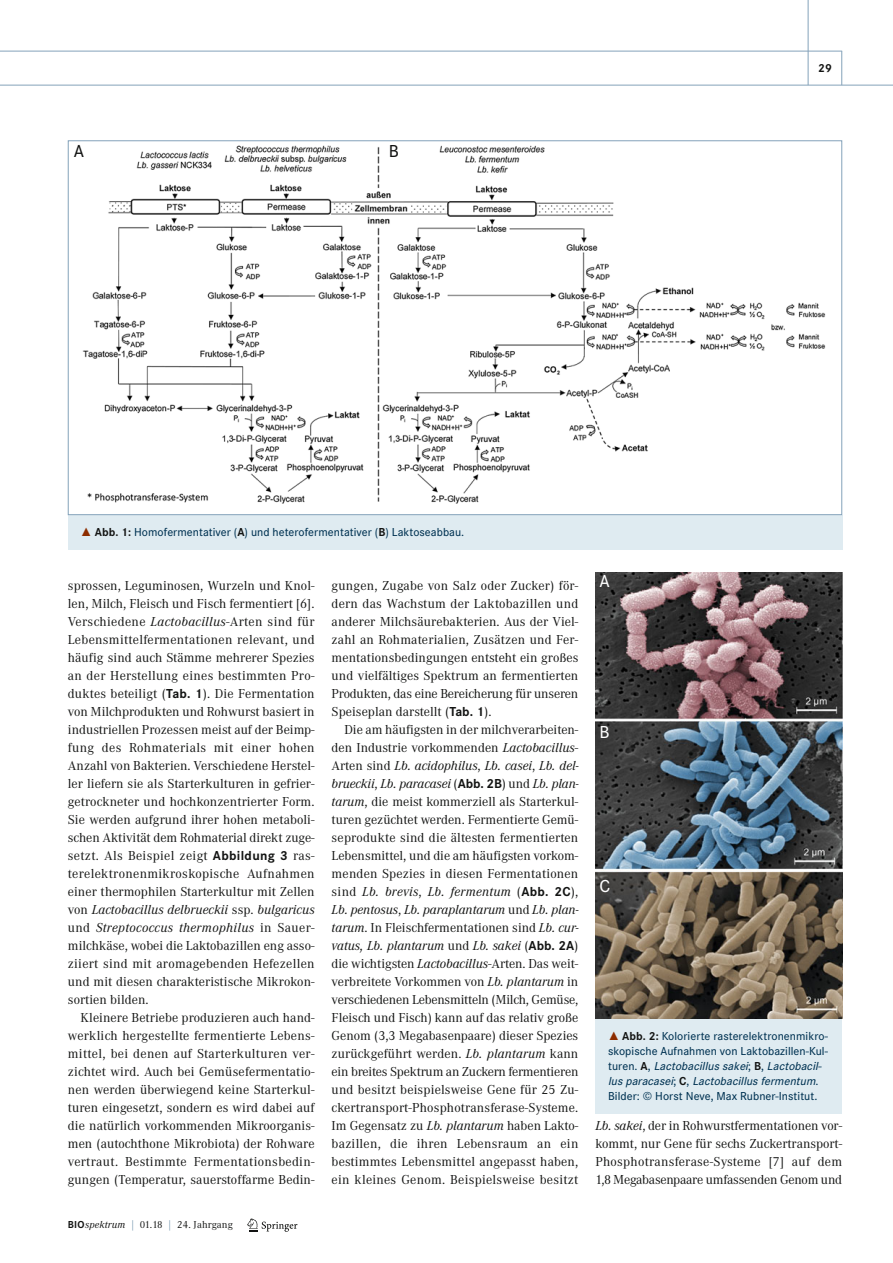
<style>
.page{position:relative;width:893px;height:1263px;background:#fff}
.page>*{position:absolute;margin:0;border:0;box-sizing:border-box;transform-origin:0 0}
.t1{font:500 18px "Corporate S";color:#fff}
.t2{font:500 18px "Corporate S";color:#131413}
.t3{font:13.5px/18px "Corporate A";letter-spacing:.005em;color:#131413;text-align:justify}
.t4{font:500 12px/15px "Corporate S";letter-spacing:.005em;color:#003252}
.t5{font:700 12px "Corporate S";color:#131413}
.t6{font:10.5px "Corporate A";letter-spacing:.015em;color:#131413}
.s1{font-family:"The Sans Expert";font-weight:400;color:#8d2d00}
.s2{font-weight:700;color:#131413}
.s3{font-style:italic}
.s4{font-family:"Corporate S";font-weight:700}
.s5{color:#658ba6}
</style>
<div class="page">
<hr style="left:0;top:85px;width:892px;height:1px;background:#84a2ba">
<hr style="left:0;top:51px;width:842px;height:1px;background:#84a2ba">
<hr style="left:841px;top:51px;width:1px;height:34px;background:#84a2ba">
<hr style="left:807px;top:0;width:1px;height:85px;background:#84a2ba">
<svg style="left:247px;top:1218px;width:50px;height:14px"></svg>
<div style="left:68px;top:515px;width:774px;height:34px;background:#dfebf1"></div>
<img style="left:83px;top:145px;width:743px;height:358px">
<div style="left:595px;top:1019px;width:247px;height:94px;background:#dfebf1"></div>
<img style="left:595px;top:572px;width:247px;height:447px">
<h1 class="t2" style="left:74px;top:145px;width:12px">A</h1>
<h1 class="t2" style="left:389px;top:145px;width:12px">B</h1>
<p class="t5" style="left:818px;top:64px;width:15px">29</p>
<p class="t4" style="left:81px;top:526px;width:385px"><span class="s1">˚</span> <span class="s2">Abb. 1:</span> Homofermentativer (<span class="s2">A</span>) und heterofermentativer (<span class="s2">B</span>) Laktoseabbau.</p>
<p class="t3" style="left:68px;top:578px;width:248px">sprossen, Leguminosen, Wurzeln und Knol&shy;len, Milch, Fleisch und Fisch fermentiert [6].<br>Verschiedene <span class="s3">Lactobacillus</span>-Arten sind für Lebensmittelfermentationen relevant, und häufig sind auch Stämme mehrerer Spezies an der Herstellung eines bestimmten Pro&shy;duktes beteiligt (<span class="s4">Tab. 1</span>). Die Fermentation von Milchprodukten und Rohwurst basiert in industriellen Prozessen meist auf der Beimp&shy;fung des Rohmaterials mit einer hohen Anzahl von Bakterien. Verschiedene Herstel&shy;ler liefern sie als Starterkulturen in gefrier&shy;getrockneter und hochkonzentrierter Form.<br>Sie werden aufgrund ihrer hohen metaboli&shy;schen Aktivität dem Rohmaterial direkt zuge&shy;setzt. Als Beispiel zeigt <span class="s4">Abbildung 3</span> ras&shy;terelektronenmikroskopische Aufnahmen einer thermophilen Starterkultur mit Zellen von <span class="s3">Lactobacillus delbrueckii</span> ssp. <span class="s3">bulgaricus </span>und <span class="s3">Streptococcus thermophilus</span> in Sauer&shy;milchkäse, wobei die Laktobazillen eng asso&shy;ziiert sind mit aromagebenden Hefezellen und mit diesen charakteristische Mikrokon&shy;sortien bilden.</p>
<p class="t3" style="left:68px;top:1010px;width:248px;text-indent:13px">Kleinere Betriebe produzieren auch hand&shy;werklich hergestellte fermentierte Lebens&shy;mittel, bei denen auf Starterkulturen ver&shy;zichtet wird. Auch bei Gemüsefermentatio&shy;nen werden überwiegend keine Starterkul&shy;turen eingesetzt, sondern es wird dabei auf die natürlich vorkommenden Mikroorganis&shy;men (autochthone Mikrobiota) der Rohware vertraut. Bestimmte Fermentationsbedin&shy;gungen (Temperatur, sauerstoffarme Bedin-</p>
<p class="t6" style="left:68px;top:1221px;width:167px"><span class="s4">BIO</span><span class="s3">spektrum</span> <span class="s5">|</span> 01.18 <span class="s5">|</span> 24. Jahrgang</p>
<p class="t3" style="left:331px;top:578px;width:248px">gungen, Zugabe von Salz oder Zucker) för&shy;dern das Wachstum der Laktobazillen und anderer Milchsäurebakterien. Aus der Viel&shy;zahl an Rohmaterialien, Zusätzen und Fer&shy;mentationsbedingungen entsteht ein großes und vielfältiges Spektrum an fermentierten Produkten, das eine Bereicherung für unseren Speiseplan darstellt (<span class="s4">Tab. 1</span>).</p>
<p class="t3" style="left:331px;top:722px;width:248px;text-indent:13px">Die am häufigsten in der milchverarbeiten&shy;den Industrie vorkommenden <span class="s3">Lactobacillus</span>-Arten sind <span class="s3">Lb. acidophilus</span>, <span class="s3">Lb. casei</span>, <span class="s3">Lb. del&shy;brueckii</span>, <span class="s3">Lb. paracasei</span> (<span class="s4">Abb. 2B</span>) und <span class="s3">Lb. plan&shy;tarum</span>, die meist kommerziell als Starterkul&shy;turen gezüchtet werden. Fermentierte Gemü&shy;seprodukte sind die ältesten fermentierten Lebensmittel, und die am häufigsten vorkom&shy;menden Spezies in diesen Fermentationen sind <span class="s3">Lb. brevis</span>, <span class="s3">Lb. fermentum</span> (<span class="s4">Abb. 2C</span>), <span class="s3">Lb. pentosus</span>, <span class="s3">Lb. paraplantarum</span> und <span class="s3">Lb. plan&shy;tarum</span>. In Fleischfermentationen sind <span class="s3">Lb. cur&shy;vatus, Lb. plantarum</span> und <span class="s3">Lb. sakei</span> (<span class="s4">Abb. 2A</span>) die wichtigsten <span class="s3">Lactobacillus</span>-Arten. Das weit&shy;verbreitete Vorkommen von <span class="s3">Lb. plantarum</span> in verschiedenen Lebensmitteln (Milch, Gemüse, Fleisch und Fisch) kann auf das relativ große Genom (3,3 Megabasenpaare) dieser Spezies zurückgeführt werden. <span class="s3">Lb. plantarum</span> kann ein breites Spektrum an Zuckern fermentieren und besitzt beispielsweise Gene für 25 Zu - ckertransport-Phosphotransferase-Systeme.<br>Im Gegensatz zu <span class="s3">Lb. plantarum</span> haben Lakto&shy;bazillen, die ihren Lebensraum an ein bestimmtes Lebensmittel angepasst haben, ein kleines Genom. Beispielsweise besitzt</p>
<h1 class="t1" style="left:599px;top:575px;width:12px">A</h1>
<h1 class="t1" style="left:599px;top:725px;width:12px">B</h1>
<h1 class="t1" style="left:599px;top:879px;width:12px">C</h1>
<p class="t4" style="left:608px;top:1030px;width:221px"><span class="s1">˚</span> <span class="s2">Abb. 2:</span> Kolorierte rasterelektronenmikro - skopische Aufnahmen von Laktobazillen-Kul&shy;t u r e n . <span class="s2">A</span> , <span class="s3">Lactobacillus sakei</span>; <span class="s2">B</span> , <span class="s3">Lactobacil&shy;lus paracasei</span>; <span class="s2">C</span> , <span class="s3">Lactobacillus fermentum</span>.<br>Bilder: © Horst Neve, Max Rubner-Institut.</p>
<p class="t3" style="left:595px;top:1118px;width:248px"><span class="s3">Lb. sakei</span>, der in Rohwurstfermentationen vor&shy;kommt, nur Gene für sechs Zuckertransport-Phosphotransferase-Systeme [7] auf dem 1,8 Megabasenpaare umfassenden Genom und</p>
</div>
